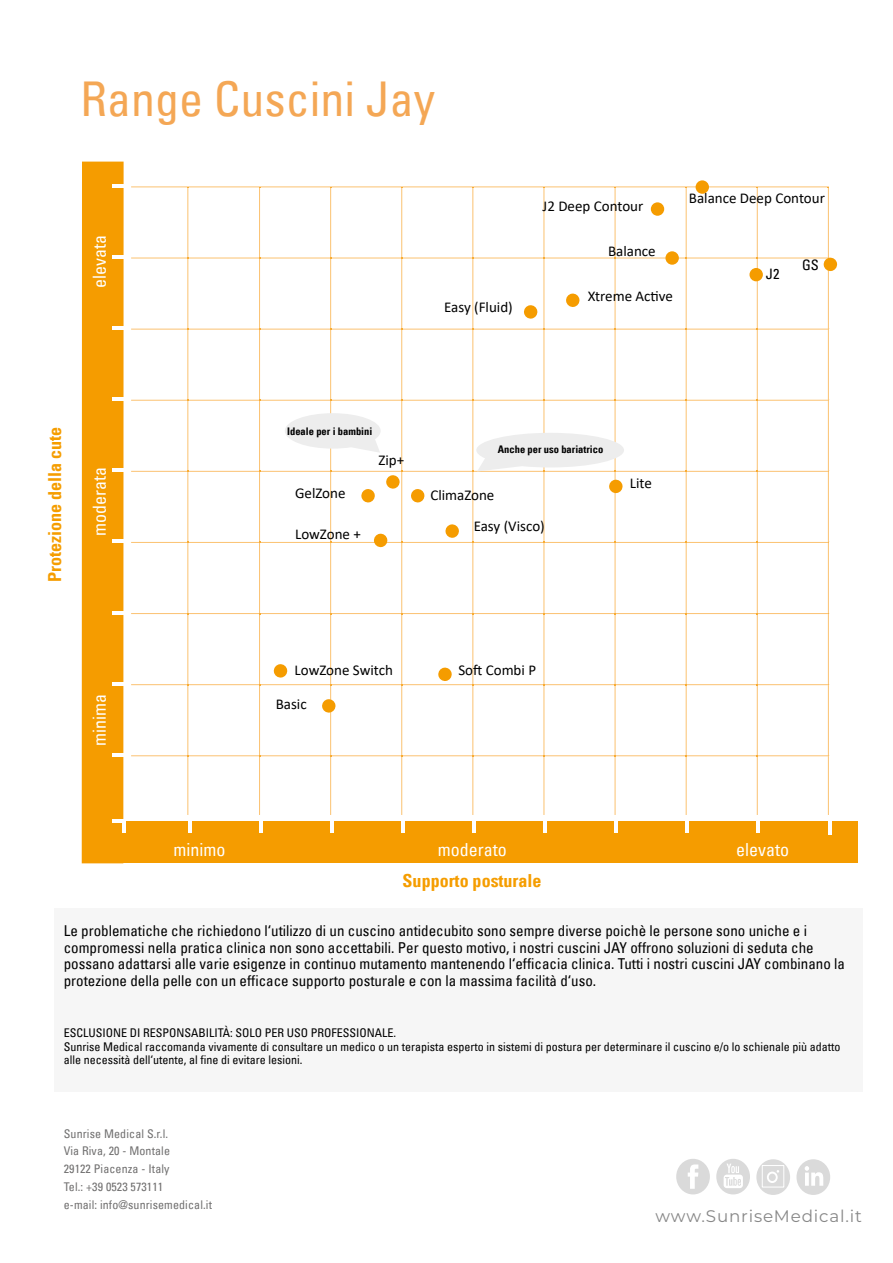
<style>
.page{position:relative;width:893px;height:1263px;background:#fff}
.page>*{position:absolute;margin:0;border:0;box-sizing:border-box;transform-origin:0 0}
.t1{font:condensed 48px "Univers Com 57";color:#f4a755}
.t2{font:condensed 18px "Univers Com 57";color:#fff}
.t3{font:18px "Univers Com 67 Bold Cond";color:#f59d00}
.t4{font:16.8px "Montserrat";letter-spacing:.05em;color:#878787}
.t5{font:condensed 15px/16.5px "Univers Com 57";color:#000}
.t6{font:15px "Calibri";color:#000}
.t7{font:condensed 14.4px "Univers Com 57";color:#000}
.t8{font:condensed 12px/13.5px "Univers Com 57";color:#000}
.t9{font:condensed 12px/17.7px "Univers Com 57";letter-spacing:.01em;color:#706f6f}
.t10{font:10.5px "Univers Com 67 Bold Cond";color:#000}
</style>
<div class="page">
<div style="left:676px;top:1159px;width:34px;height:35px;background:#dadada;border-radius:50%"></div>
<svg style="left:688px;top:1164px;width:10px;height:25px"></svg>
<div style="left:716px;top:1159px;width:34px;height:35px;background:#dadada;border-radius:50%"></div>
<svg style="left:724px;top:1163px;width:19px;height:25px"></svg>
<div style="left:796px;top:1159px;width:34px;height:36px;background:#dadada;border-radius:50%"></div>
<svg style="left:805px;top:1166px;width:18px;height:20px"></svg>
<div style="left:756px;top:1159px;width:34px;height:36px;background:#dadada;border-radius:50%"></div>
<svg style="left:767px;top:1170px;width:12px;height:13px"></svg>
<div style="left:762px;top:1165px;width:22px;height:22px;border:1px solid #fff"></div>
<div style="left:54px;top:908px;width:808px;height:184px;background:#f6f6f6"></div>
<div style="left:82px;top:162px;width:42px;height:701px;background:#f59c00"></div>
<div style="left:119px;top:822px;width:739px;height:41px;background:#f59c00"></div>
<svg style="left:188px;top:822px;width:3px;height:11px"></svg>
<svg style="left:259px;top:822px;width:3px;height:11px"></svg>
<svg style="left:330px;top:822px;width:3px;height:11px"></svg>
<svg style="left:401px;top:822px;width:3px;height:11px"></svg>
<svg style="left:472px;top:822px;width:3px;height:11px"></svg>
<svg style="left:544px;top:822px;width:3px;height:11px"></svg>
<svg style="left:615px;top:822px;width:3px;height:11px"></svg>
<svg style="left:686px;top:822px;width:3px;height:11px"></svg>
<svg style="left:757px;top:822px;width:3px;height:11px"></svg>
<svg style="left:112px;top:184px;width:12px;height:3px"></svg>
<hr style="left:112px;top:255px;width:12px;height:4px;background:#fff">
<svg style="left:112px;top:327px;width:12px;height:3px"></svg>
<svg style="left:112px;top:398px;width:12px;height:3px"></svg>
<svg style="left:112px;top:469px;width:12px;height:3px"></svg>
<svg style="left:112px;top:540px;width:12px;height:3px"></svg>
<svg style="left:112px;top:611px;width:12px;height:3px"></svg>
<svg style="left:112px;top:682px;width:12px;height:3px"></svg>
<svg style="left:112px;top:820px;width:13px;height:13px"></svg>
<svg style="left:112px;top:753px;width:12px;height:3px"></svg>
<hr style="left:828px;top:820px;width:3px;height:14px;background:#fff">
<div style="left:696px;top:180px;width:13px;height:14px;background:#f59c00;border-radius:50%"></div>
<svg style="left:131px;top:186px;width:706px;height:629px"></svg>
<h1 class="t1" style="left:80px;top:69px;width:356px">Range Cuscini Jay</h1>
<p class="t2" style="left:88px;top:288px;width:54px;rotate:-90deg">elevata</p>
<p class="t6" style="left:444px;top:297px;width:70px">Easy (Fluid)</p>
<p class="t6" style="left:543px;top:196px;width:102px">J2 Deep Contour</p>
<p class="t6" style="left:608px;top:241px;width:49px">Balance</p>
<p class="t6" style="left:588px;top:285px;width:87px">Xtreme Active</p>
<p class="t6" style="left:689px;top:188px;width:138px">Balance Deep Contour</p>
<p class="t7" style="left:766px;top:265px;width:15px">J2</p>
<p class="t7" style="left:802px;top:256px;width:18px">GS</p>
<p class="t3" style="left:44px;top:582px;width:157px;rotate:-90deg">Protezione della cute</p>
<p class="t2" style="left:88px;top:536px;width:70px;rotate:-90deg">moderata</p>
<p class="t2" style="left:88px;top:746px;width:53px;rotate:-90deg">minima</p>
<p class="t10" style="left:287px;top:424px;width:87px">Ideale per i bambini</p>
<p class="t6" style="left:378px;top:449px;width:27px">Zip+</p>
<p class="t10" style="left:498px;top:443px;width:107px">Anche per uso bariatrico</p>
<p class="t6" style="left:295px;top:482px;width:52px">GelZone</p>
<p class="t6" style="left:430px;top:484px;width:66px">ClimaZone</p>
<p class="t6" style="left:295px;top:524px;width:67px">LowZone +</p>
<p class="t6" style="left:474px;top:516px;width:73px">Easy (Visco)</p>
<p class="t6" style="left:630px;top:473px;width:24px">Lite</p>
<p class="t6" style="left:295px;top:660px;width:100px">LowZone Switch</p>
<p class="t6" style="left:458px;top:660px;width:79px">Soft Combi P</p>
<p class="t6" style="left:276px;top:693px;width:32px">Basic</p>
<p class="t2" style="left:174px;top:838px;width:53px">minimo</p>
<p class="t2" style="left:438px;top:838px;width:70px">moderato</p>
<p class="t2" style="left:736px;top:838px;width:54px">elevato</p>
<p class="t3" style="left:403px;top:870px;width:140px">Supporto posturale</p>
<p class="t5" style="left:64px;top:922px;width:783px">Le problematiche che richiedono l‘utilizzo di un cuscino antidecubito sono sempre diverse poichè le persone sono uniche e i compromessi nella pratica clinica non sono accettabili. Per questo motivo, i nostri cuscini JAY offrono soluzioni di seduta che possano adattarsi alle varie esigenze in continuo mutamento mantenendo l‘efficacia clinica. Tutti i nostri cuscini JAY combinano la protezione della pelle con un efficace supporto posturale e con la massima facilità d‘uso.</p>
<p class="t8" style="left:64px;top:1026px;width:778px">ESCLUSIONE DI RESPONSABILITÀ: SOLO PER USO PROFESSIONALE.<br>Sunrise Medical raccomanda vivamente di consultare un medico o un terapista esperto in sistemi di postura per determinare il cuscino e/o lo schienale più adatto alle necessità dell‘utente, al fine di evitare lesioni.</p>
<p class="t9" style="left:64px;top:1125px;width:150px">Sunrise Medical S.r.l.<br>Via Riva, 20 - Montale<br>29122 Piacenza - Italy<br>Tel.: +39 0523 573111<br>e-mail: info@sunrisemedical.it</p>
<p class="t4" style="left:655px;top:1204px;width:208px">www.SunriseMedical.it</p>
</div>
